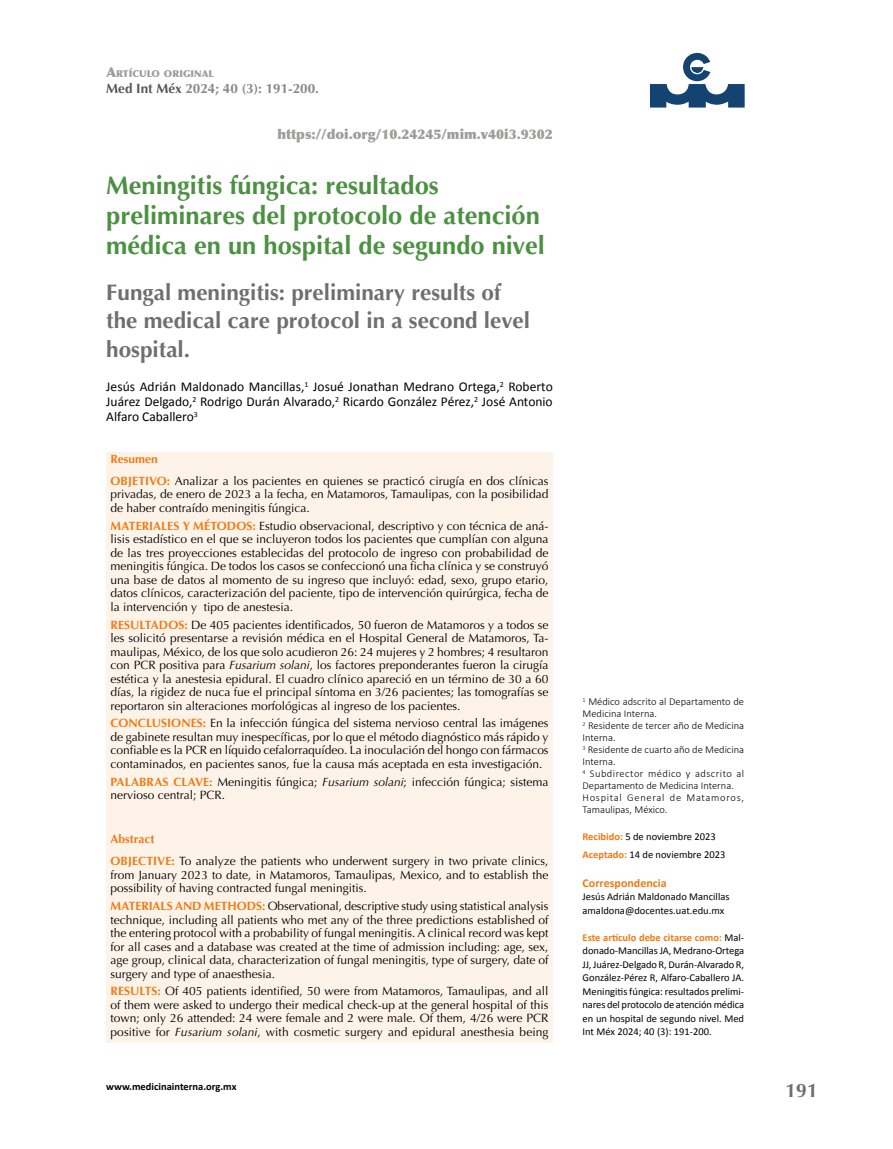
<style>
.page{position:relative;width:893px;height:1149px;background:#fff}
.page>*{position:absolute;margin:0;border:0;box-sizing:border-box;transform-origin:0 0}
.t1{font:700 25.5px/30px "Optima";color:#4b9141}
.t2{font:700 22.5px/28.5px "Optima";color:#706f6f}
.t3{font:700 19.5px "Optima";color:#706f6f}
.t4{font:13.5px/15px "Calibri";color:#000;text-align:justify}
.t5{font:900 13.5px "Optima";color:#9d9d9c}
.t6{font:700 13.5px "Optima";color:#878787}
.t7{font:12px/13.5px "Optima";color:#000}
.t8{font:700 12px "Calibri";color:#ef7a13}
.t9{font:10.5px/13.5px "Calibri";color:#000}
.t10{font:300 10.5px/12px "Calibri";color:#000}
.t11{font:700 10.5px "Calibri";color:#000}
.t12{font:900 9.45px "Optima";color:#9d9d9c}
.s1{font-size:13.5px}
.s2{color:#575756}
.s3{font-weight:700;color:#ef7a13}
.s4{font-style:italic}
</style>
<div class="page">
<svg style="left:650px;top:53px;width:95px;height:54px"></svg>
<div style="left:106px;top:451px;width:447px;height:591px;background:#fef3e9"></div>
<p class="t12" style="left:106px;top:68px;width:109px"><span class="s1">A</span>RTÍCULO ORIGINAL</p>
<p class="t6" style="left:106px;top:80px;width:214px"><span class="s2">Med Int Méx</span> 2024; 40 (3): 191-200.</p>
<p class="t5" style="left:277px;top:126px;width:277px">https://doi.org/10.24245/mim.v40i3.9302</p>
<h1 class="t1" style="left:106px;top:170px;width:440px">Meningitis fúngica: resultados preliminares del protocolo de atención médica en un hospital de segundo nivel</h1>
<h2 class="t2" style="left:106px;top:278px;width:425px">Fungal meningitis: preliminary results of the medical care protocol in a second level hospital.</h2>
<p class="t4" style="left:106px;top:379px;width:448px">Jesús Adrián Maldonado Mancillas,<sup>1</sup> Josué Jonathan Medrano Ortega,<sup>2</sup> Roberto Juárez Delgado,<sup>2</sup> Rodrigo Durán Alvarado,<sup>2</sup> Ricardo González Pérez,<sup>2</sup> José Antonio Alfaro Caballero<sup>3</sup></p>
<p class="t7" style="left:111px;top:448px;width:439px;line-height:22px"><span class="s3">Resumen<br>OBJETIVO:</span> Analizar a los pacientes en quienes se practicó cirugía en dos clínicas</p>
<p class="t7" style="left:111px;top:487px;width:439px">privadas, de enero de 2023 a la fecha, en Matamoros, Tamaulipas, con la posibilidad de haber contraído meningitis fúngica.</p>
<p class="t7" style="left:111px;top:519px;width:439px;text-align:justify"><span class="s3">MATERIALES Y MÉTODOS:</span> Estudio observacional, descriptivo y con técnica de aná&shy;lisis estadístico en el que se incluyeron todos los pacientes que cumplían con alguna de las tres proyecciones establecidas del protocolo de ingreso con probabilidad de meningitis fúngica. De todos los casos se confeccionó una ficha clínica y se construyó una base de datos al momento de su ingreso que incluyó: edad, sexo, grupo etario, datos clínicos, caracterización del paciente, tipo de intervención quirúrgica, fecha de la intervención y tipo de anestesia.</p>
<p class="t7" style="left:111px;top:617px;width:439px;text-align:justify"><span class="s3">RESULTADOS:</span> De 405 pacientes identificados, 50 fueron de Matamoros y a todos se les solicitó presentarse a revisión médica en el Hospital General de Matamoros, Ta&shy;maulipas, México, de los que solo acudieron 26: 24 mujeres y 2 hombres; 4 resultaron con PCR positiva para <span class="s4">Fusarium solani</span>, los factores preponderantes fueron la cirugía estética y la anestesia epidural. El cuadro clínico apareció en un término de 30 a 60 días, la rigidez de nuca fue el principal síntoma en 3/26 pacientes; las tomografías se reportaron sin alteraciones morfológicas al ingreso de los pacientes.</p>
<p class="t7" style="left:111px;top:716px;width:440px;text-align:justify"><span class="s3">CONCLUSIONES:</span> En la infección fúngica del sistema nervioso central las imágenes de gabinete resultan muy inespecíficas, por lo que el método diagnóstico más rápido y confiable es la PCR en líquido cefalorraquídeo. La inoculación del hongo con fármacos contaminados, en pacientes sanos, fue la causa más aceptada en esta investigación.</p>
<p class="t7" style="left:111px;top:774px;width:439px"><span class="s3">PALABRAS CLAVE:</span> Meningitis fúngica; <span class="s4">Fusarium solani</span>; infección fúngica; sistema nervioso central; PCR.</p>
<p class="t7" style="left:111px;top:828px;width:439px;line-height:22px"><span class="s3">Abstract<br>OBJECTIVE:</span> To analyze the patients who underwent surgery in two private clinics,</p>
<p class="t7" style="left:111px;top:867px;width:439px">from January 2023 to date, in Matamoros, Tamaulipas, Mexico, and to establish the possibility of having contracted fungal meningitis.</p>
<p class="t7" style="left:111px;top:899px;width:439px;text-align:justify"><span class="s3">MATERIALS AND METHODS:</span> Observational, descriptive study using statistical analysis technique, including all patients who met any of the three predictions established of the entering protocol with a probability of fungal meningitis. A clinical record was kept for all cases and a database was created at the time of admission including: age, sex, age group, clinical data, characterization of fungal meningitis, type of surgery, date of surgery and type of anaesthesia.</p>
<p class="t7" style="left:111px;top:984px;width:439px;text-align:justify"><span class="s3">RESULTS:</span> Of 405 patients identified, 50 were from Matamoros, Tamaulipas, and all of them were asked to undergo their medical check-up at the general hospital of this town; only 26 attended: 24 were female and 2 were male. Of them, 4/26 were PCR positive for <span class="s4">Fusarium solani</span>, with cosmetic surgery and epidural anesthesia being</p>
<p class="t11" style="left:106px;top:1079px;width:132px">www.medicinainterna.org.mx</p>
<p class="t10" style="left:583px;top:695px;width:163px"><sup>1</sup> Médico adscrito al Departamento de<br>Medicina Interna.<br><sup>2</sup> Residente de tercer año de Medicina<br>Interna.<br><sup>3</sup> Residente de cuarto año de Medicina<br>Interna.<br><sup>4</sup> Subdirector médico y adscrito al<br>Departamento de Medicina Interna.<br>Hospital General de Matamoros,<br>Tamaulipas, México.</p>
<p class="t9" style="left:583px;top:827px;width:144px;line-height:18px"><span class="s3">Recibido:</span> 5 de noviembre 2023<br><span class="s3">Aceptado:</span> 14 de noviembre 2023</p>
<p class="t8" style="left:583px;top:874px;width:86px">Correspondencia</p>
<p class="t9" style="left:583px;top:889px;width:148px">Jesús Adrián Maldonado Mancillas amaldona@docentes.uat.edu.mx</p>
<p class="t9" style="left:583px;top:930px;width:163px;text-align:justify"><span class="s3">Este artículo debe citarse como:</span> Mal&shy;donado-Mancillas JA, Medrano-Ortega JJ, Juárez-Delgado R, Durán-Alvarado R, González-Pérez R, Alfaro-Caballero JA.<br>Meningitis fúngica: resultados prelimi&shy;nares del protocolo de atención médica en un hospital de segundo nivel. Med Int Méx 2024; 40 (3): 191-200.</p>
<h3 class="t3" style="left:785px;top:1079px;width:34px">191</h3>
</div>
